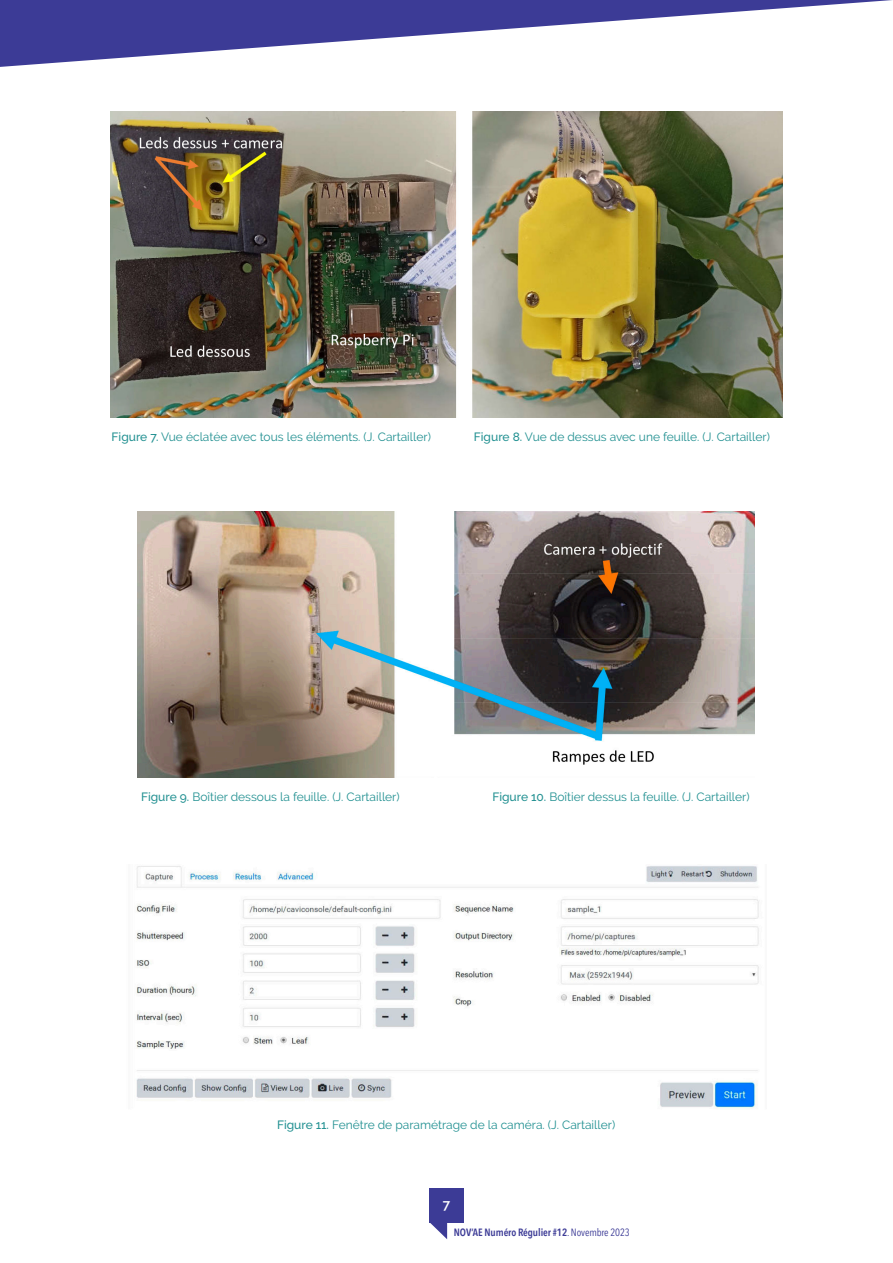
<style>
.page{position:relative;width:893px;height:1263px;background:#fff}
.page>*{position:absolute;margin:0;border:0;box-sizing:border-box;transform-origin:0 0}
.t1{font:600 13.5px "Raleway";color:#fff}
.Legende_sarcelle{font:12px "Raleway";color:#219091}
.t2{font:600 condensed 10.5px "Avenir Next LT Pro";letter-spacing:-.01em;color:#3c3b96}
.s1{font-weight:500}
.s2{font-weight:400}
</style>
<div class="page">
<svg style="left:429px;top:1222px;width:18px;height:17px"></svg>
<div style="left:429px;top:1188px;width:34px;height:34px;background:#3c3b96"></div>
<svg style="left:0;top:0;width:892px;height:67px"></svg>
<img style="left:110px;top:112px;width:673px;height:305px">
<img style="left:137px;top:511px;width:617px;height:266px">
<img style="left:136px;top:866px;width:623px;height:243px">
<p class="Legende_sarcelle" style="left:112px;top:430px;width:321px"><span class="s1">Figure 7.</span> Vue éclatée avec tous les éléments. (J. Cartailler)</p>
<p class="Legende_sarcelle" style="left:474px;top:430px;width:298px"><span class="s1">Figure 8.</span> Vue de dessus avec une feuille. (J. Cartailler)</p>
<p class="Legende_sarcelle" style="left:141px;top:790px;width:260px"><span class="s1">Figure 9.</span> Boîtier dessous la feuille. (J. Cartailler)</p>
<p class="Legende_sarcelle" style="left:492px;top:790px;width:259px"><span class="s1">Figure 10.</span> Boîtier dessus la feuille. (J. Cartailler)</p>
<p class="Legende_sarcelle" style="left:277px;top:1118px;width:340px"><span class="s1">Figure 11.</span> Fenêtre de paramétrage de la caméra. (J. Cartailler)</p>
<p class="t1" style="left:443px;top:1197px;width:9px">7</p>
<p class="t2" style="left:454px;top:1226px;width:177px">NOV’AE Numéro Régulier #12<span class="s2">. Novembre 2023</span></p>
</div>
